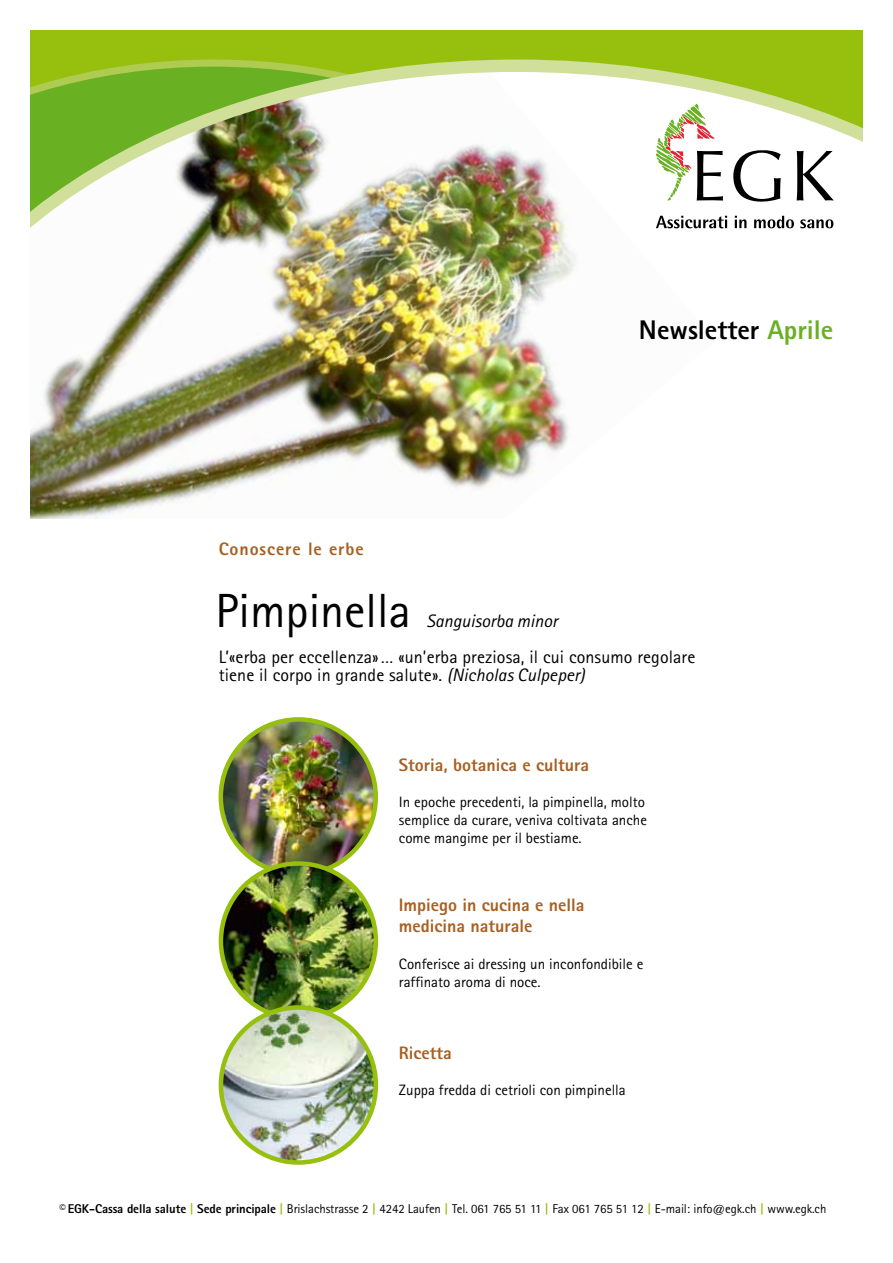
<style>
.page{position:relative;width:893px;height:1263px;background:#fff}
.page>*{position:absolute;margin:0;border:0;box-sizing:border-box;transform-origin:0 0}
.t1{font:48px "Rotis Sans Serif";color:#000}
.t2{font:800 27px "Rotis Sans Serif";color:#000}
.t3{font:18px/18px "Rotis Sans Serif";letter-spacing:.005em;color:#000}
.t4{font:800 18px/21px "Rotis Sans Serif";color:#a85f20}
.t5{font:italic 18px "Rotis Sans Serif";color:#000}
.t6{font:800 18px "Rotis Sans Serif";letter-spacing:.05em;color:#a85f20}
.t7{font:15px/18px "Rotis Sans Serif";color:#000}
.t8{font:12.75px "Rotis Sans Serif";letter-spacing:-.005em;color:#000}
.s1{color:#6ab023}
.s2{font-style:italic}
.s3{font-weight:800}
.s4{font-weight:800;color:#97bf0d}
</style>
<div class="page">
<div style="left:0;top:0;width:893px;height:200px;background:#97bf0d"></div>
<img style="left:30px;top:60px;width:833px;height:459px">
<svg style="left:656px;top:104px;width:67px;height:97px;background:#d8d6c6"></svg>
<svg style="left:733px;top:150px;width:48px;height:52px;background:#bdbdbd"></svg>
<svg style="left:797px;top:151px;width:36px;height:50px;background:#a7a7a7"></svg>
<svg style="left:656px;top:216px;width:71px;height:12px"></svg>
<svg style="left:735px;top:216px;width:11px;height:12px"></svg>
<svg style="left:754px;top:216px;width:40px;height:12px"></svg>
<svg style="left:800px;top:219px;width:33px;height:9px"></svg>
<div style="left:0;top:0;width:30px;height:1263px;background:#fff"></div>
<div style="left:0;top:0;width:893px;height:30px;background:#fff"></div>
<div style="left:863px;top:0;width:30px;height:1263px;background:#fff"></div>
<img style="left:221px;top:719px;width:155px;height:155px;border-radius:77px">
<div style="left:219px;top:717px;width:159px;height:160px;border:4px solid #97bf0d;border-radius:50%"></div>
<img style="left:221px;top:863px;width:155px;height:155px;border-radius:77px">
<div style="left:219px;top:861px;width:159px;height:160px;border:4px solid #97bf0d;border-radius:50%"></div>
<img style="left:221px;top:1007px;width:155px;height:155px;border-radius:77px">
<div style="left:219px;top:1005px;width:159px;height:160px;border:4px solid #97bf0d;border-radius:50%"></div>
<p class="t6" style="left:219px;top:538px;width:147px">Conoscere le erbe</p>
<h2 class="t2" style="left:639px;top:313px;width:196px">Newsletter <span class="s1">Aprile</span></h2>
<h1 class="t1" style="left:215px;top:583px;width:197px">Pimpinella</h1>
<p class="t5" style="left:426px;top:610px;width:133px">Sanguisorba minor</p>
<p class="t3" style="left:219px;top:648px;width:478px">L’«erba per eccellenza»… «un’erba preziosa, il cui consumo regolare tiene il corpo in grande salute». <span class="s2">(Nicholas Culpeper)</span></p>
<p class="t4" style="left:399px;top:754px;width:192px">Storia, botanica e cultura</p>
<p class="t7" style="left:399px;top:793px;width:250px">In epoche precedenti, la pimpinella, molto semplice da curare, veniva coltivata anche come mangime per il bestiame.</p>
<p class="t4" style="left:399px;top:894px;width:187px">Impiego in cucina e nella medicina naturale</p>
<p class="t7" style="left:399px;top:955px;width:246px">Conferisce ai dressing un inconfondibile e raffinato aroma di noce.</p>
<p class="t4" style="left:399px;top:1042px;width:54px">Ricetta</p>
<p class="t7" style="left:399px;top:1081px;width:228px">Zuppa fredda di cetrioli con pimpinella</p>
<p class="t8" style="left:60px;top:1201px;width:768px"><span class="s3">©EGK-Cassa della salute</span> <span class="s4">|</span> <span class="s3">Sede principale</span> <span class="s4">|</span> Brislachstrasse 2 <span class="s4">|</span> 4242 Laufen <span class="s4">|</span> Tel. 061 765 51 11 <span class="s4">|</span> Fax 061 765 51 12 <span class="s4">|</span> E-mail: info@egk.ch <span class="s4">|</span> www.egk.ch</p>
</div>
